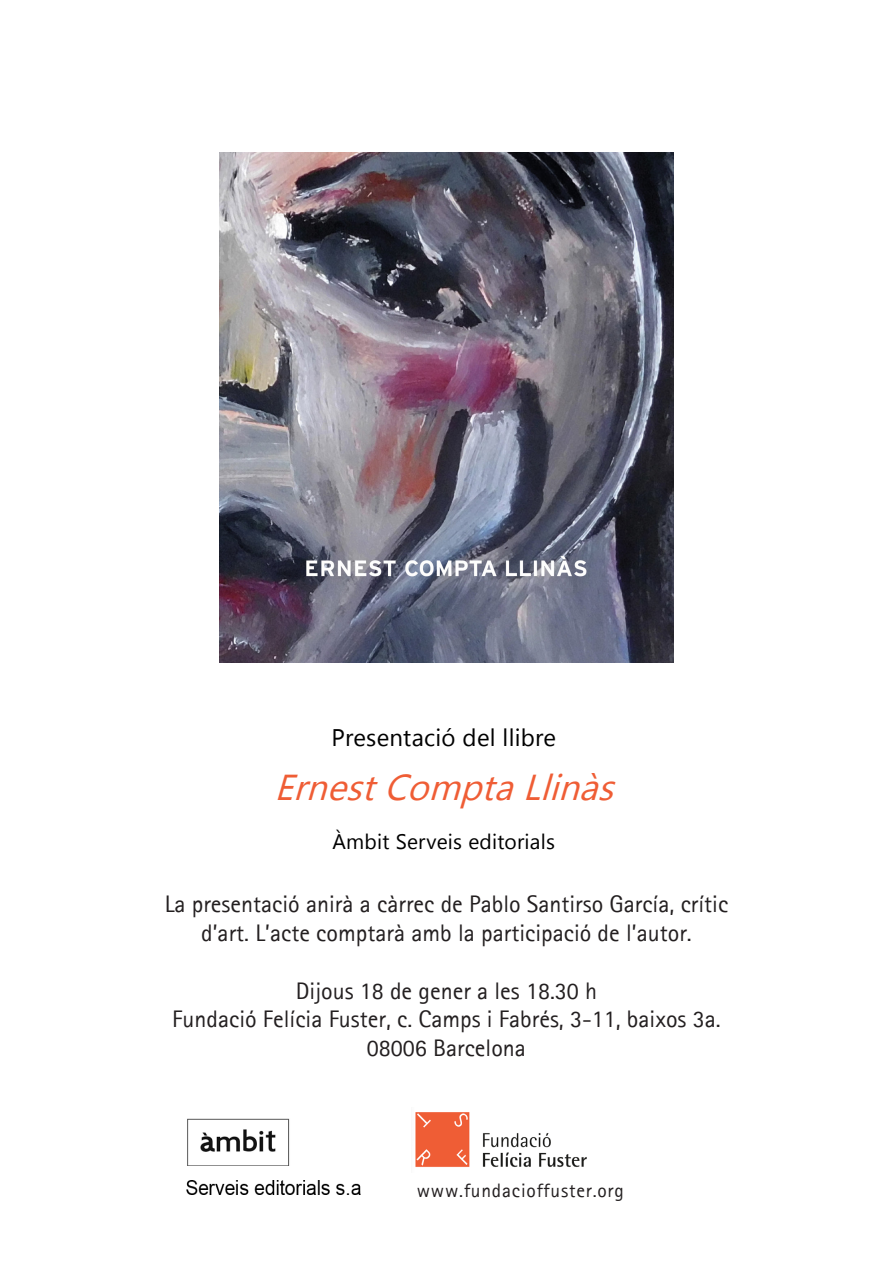
<style>
.page{position:relative;width:893px;height:1263px;background:#fff}
.page>*{position:absolute;margin:0;border:0;box-sizing:border-box;transform-origin:0 0}
.t1{font:italic 36px "Segoe UI Emoji";color:#ef5d35}
.t2{font:24px/28.8px "AT Rotis Sans Serif";color:#231f20;text-align:center}
.t3{font:24px "Segoe UI Emoji";color:#000}
.t4{font:21px "Segoe UI Emoji";color:#000}
.t5{font:19.5px "AT Rotis Sans Serif";letter-spacing:.04em;color:#231f20}
</style>
<div class="page">
<img style="left:220px;top:153px;width:453px;height:510px">
<img style="left:415px;top:1112px;width:172px;height:55px">
<img style="left:187px;top:1118px;width:103px;height:47px">
<img style="left:187px;top:1181px;width:174px;height:13px">
<p class="t3" style="left:366px;top:723px;width:47px">▲ ■▼</p>
<p class="t3" style="left:490px;top:723px;width:26px">● ●●</p>
<p class="t1" style="left:306px;top:765px;width:321px">■ ▲▼ □ ▼ ●■→▲</p>
<p class="t4" style="left:382px;top:829px;width:81px">▼ ❖ ▲</p>
<p class="t4" style="left:497px;top:829px;width:59px">▼□ ●▲</p>
<p class="t2" style="left:165px;top:889px;width:565px">La presentació anirà a càrrec de Pablo Santirso García, crític d’art. L’acte comptarà amb la participació de l’autor.</p>
<p class="t2" style="left:296px;top:976px;width:303px">Dijous 18 de gener a les 18.30 h</p>
<p class="t2" style="left:172px;top:1005px;width:550px">Fundació Felícia Fuster, c. Camps i Fabrés, 3-11, baixos 3a.</p>
<p class="t2" style="left:367px;top:1033px;width:161px">08006 Barcelona</p>
<p class="t5" style="left:417px;top:1179px;width:209px">www.fundacioffuster.org</p>
</div>
